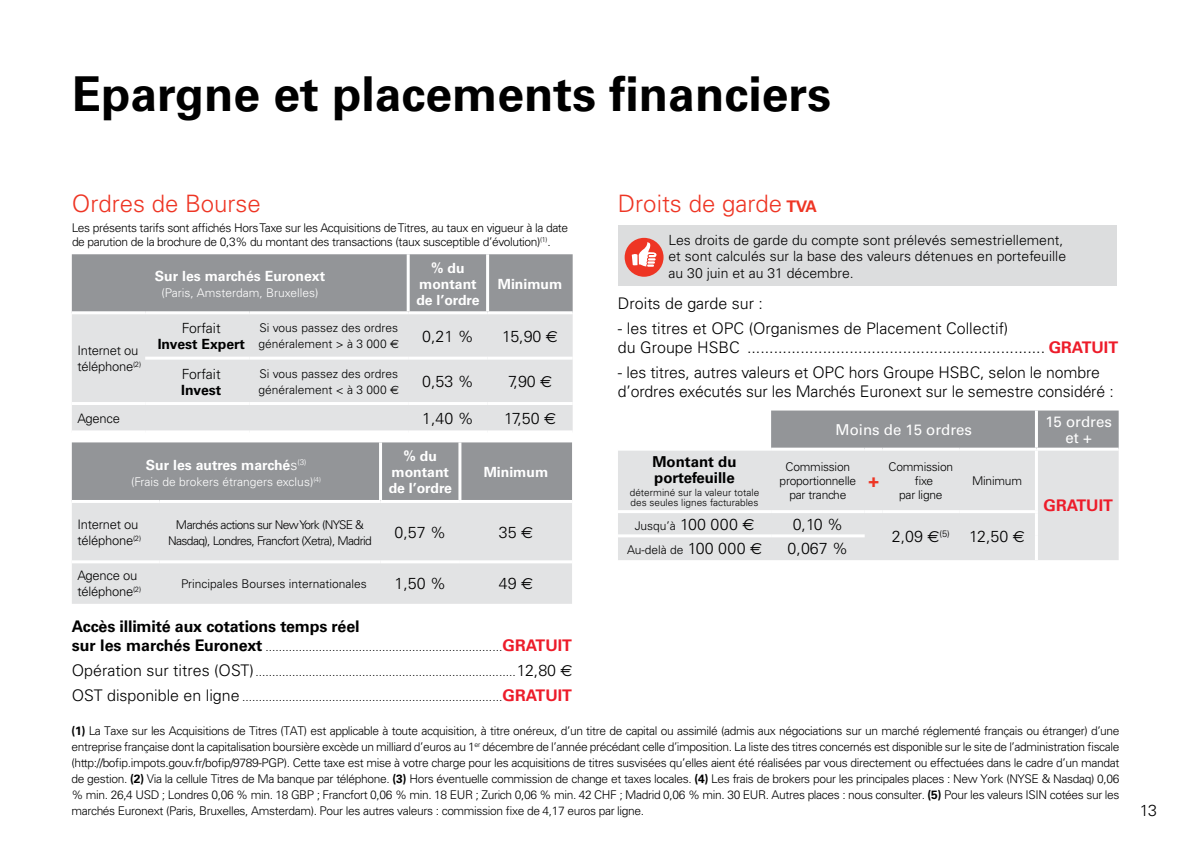
<style>
.page{position:relative;width:1191px;height:842px;background:#fff}
.page>*{position:absolute;margin:0;border:0;box-sizing:border-box;transform-origin:0 0}
.t1{font:700 48px "Univers";color:#000}
.t2{font:300 24px "Univers";color:#ee3524}
.t3{font:700 18px "Univers";color:#ee3524}
.t4{font:300 16px/19.2px "Univers";letter-spacing:-.01em;color:#000}
.t5{font:700 16px "Univers";letter-spacing:-.01em;color:#000}
.t6{font:700 16px "Univers";color:#ed1c2a}
.t7{font:15px/16px "Univers";color:#fff;text-align:center}
.t8{font:700 15px/16px "Univers";color:#000}
.t9{font:300 14px/16.8px "Univers";color:#000}
.t10{font:700 14px/16px "Univers";color:#fff;text-align:center}
.t11{font:700 14px "Univers";color:#000}
.t12{font:300 13px/16px "Univers";letter-spacing:-.02em;color:#000}
.t13{font:300 12px/16px "Univers";letter-spacing:-.03em;color:#000}
.t14{font:300 12px/16px "Univers";color:#000}
.t15{font:300 12px/16px "Univers";letter-spacing:-.05em;color:#000;text-align:center}
.t16{font:300 12px "Univers";color:#fff}
.t17{font:300 10px/10px "Univers";color:#000}
.s1{font-family:"Euro Sans";font-weight:400}
.s2{font-weight:300}
.s3{font-weight:700;font-size:16px}
.s4{font-weight:700;font-size:16px;color:#ed1c2a}
.s5{font-size:16px}
.s6{font-family:"Euro Sans";font-weight:400;font-size:16px}
.s7{font-weight:700;color:#ed1c2a}
.s8{font-weight:700}
</style>
<div class="page">
<div style="left:72px;top:254px;width:500px;height:57px;background:#939598"></div>
<div style="left:72px;top:314px;width:500px;height:116px;background:#e2e3e4"></div>
<svg style="left:72px;top:430px;width:73px;height:1px"></svg>
<svg style="left:145px;top:430px;width:104px;height:1px"></svg>
<svg style="left:249px;top:430px;width:159px;height:1px"></svg>
<svg style="left:408px;top:430px;width:79px;height:1px"></svg>
<svg style="left:487px;top:430px;width:85px;height:1px"></svg>
<hr style="left:145px;top:357px;width:104px;height:3px;background:#fff">
<hr style="left:249px;top:357px;width:159px;height:3px;background:#fff">
<hr style="left:408px;top:357px;width:79px;height:3px;background:#fff">
<hr style="left:487px;top:357px;width:85px;height:3px;background:#fff">
<hr style="left:145px;top:402px;width:104px;height:3px;background:#fff">
<hr style="left:249px;top:402px;width:159px;height:3px;background:#fff">
<hr style="left:408px;top:402px;width:79px;height:3px;background:#fff">
<hr style="left:487px;top:402px;width:85px;height:3px;background:#fff">
<hr style="left:407px;top:254px;width:3px;height:57px;background:#fff">
<hr style="left:486px;top:254px;width:3px;height:57px;background:#fff">
<hr style="left:72px;top:402px;width:73px;height:3px;background:#fff">
<div style="left:72px;top:442px;width:500px;height:58px;background:#939598"></div>
<div style="left:72px;top:503px;width:500px;height:101px;background:#e2e3e4"></div>
<hr style="left:72px;top:560px;width:87px;height:3px;background:#fff">
<hr style="left:159px;top:560px;width:221px;height:3px;background:#fff">
<hr style="left:380px;top:560px;width:80px;height:3px;background:#fff">
<hr style="left:460px;top:560px;width:112px;height:3px;background:#fff">
<hr style="left:379px;top:442px;width:3px;height:58px;background:#fff">
<hr style="left:458px;top:442px;width:3px;height:58px;background:#fff">
<div style="left:618px;top:225px;width:498px;height:61px;background:#dcddde"></div>
<div style="left:771px;top:410px;width:347px;height:38px;background:#939598"></div>
<div style="left:618px;top:451px;width:500px;height:109px;background:#e2e3e4"></div>
<hr style="left:1035px;top:411px;width:3px;height:37px;background:#fff">
<hr style="left:1035px;top:451px;width:3px;height:59px;background:#fff">
<hr style="left:1035px;top:513px;width:3px;height:23px;background:#fff">
<hr style="left:1035px;top:536px;width:3px;height:24px;background:#fff">
<hr style="left:618px;top:510px;width:153px;height:3px;background:#fff">
<hr style="left:771px;top:510px;width:93px;height:3px;background:#fff">
<hr style="left:864px;top:510px;width:18px;height:3px;background:#fff">
<hr style="left:882px;top:510px;width:77px;height:3px;background:#fff">
<hr style="left:959px;top:510px;width:79px;height:3px;background:#fff">
<hr style="left:618px;top:534px;width:153px;height:3px;background:#fff">
<hr style="left:771px;top:534px;width:93px;height:3px;background:#fff">
<div style="left:624px;top:238px;width:39px;height:39px;background:#ee3524;border-radius:50%"></div>
<svg style="left:632px;top:242px;width:24px;height:25px"></svg>
<h1 class="t1" style="left:72px;top:66px;width:760px">Epargne et placements financiers</h1>
<h2 class="t2" style="left:72px;top:189px;width:190px">Ordres de Bourse</h2>
<p class="t13" style="left:72px;top:220px;width:498px;line-height:14.4px">Les présents tarifs sont affichés Hors Taxe sur les Acquisitions de Titres, au taux en vigueur à la date de parution de la brochure de 0,3% du montant des transactions (taux susceptible d’évolution)<sup>(1)</sup>.</p>
<p class="t10" style="left:155px;top:268px;width:172px">Sur les marchés Euronext</p>
<p class="t16" style="left:162px;top:286px;width:158px">(Paris, Amsterdam, Bruxelles)</p>
<p class="t10" style="left:416px;top:260px;width:65px">% du montant de l’ordre</p>
<p class="t10" style="left:498px;top:276px;width:66px">Minimum</p>
<p class="t12" style="left:77px;top:343px;width:65px">Internet ou téléphone<sup>(2)</sup></p>
<p class="t9" style="left:182px;top:320px;width:40px">Forfait</p>
<p class="t11" style="left:158px;top:336px;width:89px">Invest Expert</p>
<p class="t9" style="left:182px;top:365px;width:40px">Forfait</p>
<p class="t11" style="left:181px;top:381px;width:41px">Invest</p>
<p class="t14" style="left:258px;top:320px;width:142px">Si vous passez des ordres généralement &gt; à 3 000 <span class="s1">€</span></p>
<h3 class="t4" style="left:422px;top:327px;width:53px">0,21 %</h3>
<h3 class="t4" style="left:502px;top:327px;width:57px">15,90 <span class="s1">€</span></h3>
<p class="t14" style="left:258px;top:365px;width:142px">Si vous passez des ordres généralement &lt; à 3 000 <span class="s1">€</span></p>
<h3 class="t4" style="left:422px;top:372px;width:53px">0,53 %</h3>
<h3 class="t4" style="left:508px;top:372px;width:46px">7,90 <span class="s1">€</span></h3>
<p class="t12" style="left:77px;top:411px;width:44px">Agence</p>
<h3 class="t4" style="left:422px;top:409px;width:53px">1,40 %</h3>
<h3 class="t4" style="left:504px;top:409px;width:54px">17,50 <span class="s1">€</span></h3>
<p class="t10" style="left:146px;top:457px;width:162px">Sur les autres marché<span class="s2">s</span><sup>(3)</sup></p>
<p class="t16" style="left:131px;top:474px;width:191px">(Frais de brokers étrangers exclus)<sup>(4)</sup></p>
<p class="t10" style="left:389px;top:448px;width:65px">% du montant de l’ordre</p>
<p class="t10" style="left:484px;top:464px;width:66px">Minimum</p>
<p class="t12" style="left:77px;top:516px;width:65px">Internet ou téléphone<sup>(2)</sup></p>
<p class="t15" style="left:168px;top:516px;width:205px">Marchés actions sur New York (NYSE &amp;<br>Nasdaq), Londres, Francfort (Xetra), Madrid</p>
<h3 class="t4" style="left:394px;top:523px;width:53px">0,57 %</h3>
<h3 class="t4" style="left:499px;top:523px;width:36px">35 <span class="s1">€</span></h3>
<p class="t12" style="left:77px;top:567px;width:65px">Agence ou téléphone<sup>(2)</sup></p>
<p class="t14" style="left:181px;top:575px;width:187px">Principales Bourses internationales</p>
<h3 class="t4" style="left:394px;top:574px;width:53px">1,50 %</h3>
<h3 class="t4" style="left:499px;top:574px;width:36px">49 <span class="s1">€</span></h3>
<h3 class="t5" style="left:72px;top:617px;width:289px">Accès illimité aux cotations temps réel</h3>
<p class="t13" style="left:72px;top:635px;width:502px;line-height:24.8px;text-align:justify"><span class="s3">sur les marchés Euronext</span> .......................................................................<span class="s4">GRATUIT </span><span class="s5">Opération sur titres (OST)</span>..............................................................................<span class="s5">12,80</span> <span class="s6">€ </span><span class="s5">OST disponible en ligne</span> ..............................................................................<span class="s4">GRATUIT</span></p>
<h2 class="t2" style="left:618px;top:189px;width:200px">Droits de garde <span class="s3">TVA</span></h2>
<p class="t9" style="left:668px;top:231px;width:399px">Les droits de garde du compte sont prélevés semestriellement, et sont calculés sur la base des valeurs détenues en portefeuille au 30 juin et au 31 décembre.</p>
<h3 class="t4" style="left:618px;top:293px;width:146px">Droits de garde sur :</h3>
<h3 class="t4" style="left:618px;top:318px;width:502px">- les titres et OPC (Organismes de Placement Collectif)<br>du Groupe HSBC ................................................................... <span class="s7">GRATUIT</span></h3>
<h3 class="t4" style="left:618px;top:362px;width:497px">- les titres, autres valeurs et OPC hors Groupe HSBC, selon le nombre d’ordres exécutés sur les Marchés Euronext sur le semestre considéré :</h3>
<p class="t7" style="left:835px;top:422px;width:138px">Moins de 15 ordres</p>
<p class="t7" style="left:1045px;top:414px;width:68px">15 ordres et +</p>
<p class="t8" style="left:652px;top:454px;width:86px">Montant du portefeuille</p>
<p class="t17" style="left:630px;top:487px;width:131px">déterminé sur la valeur totale des seules lignes facturables</p>
<p class="t13" style="left:779px;top:460px;width:78px;line-height:14px;text-align:center">Commission proportionnelle par tranche</p>
<p class="t13" style="left:888px;top:460px;width:66px;line-height:14px;text-align:center">Commission fixe<br>par ligne</p>
<p class="t13" style="left:972px;top:473px;width:51px">Minimum</p>
<h3 class="t3" style="left:868px;top:470px;width:12px">+</h3>
<h3 class="t6" style="left:1043px;top:496px;width:71px">GRATUIT</h3>
<p class="t13" style="left:635px;top:518px;width:121px">Jusqu’à <span class="s5">100 000</span> <span class="s6">€</span></p>
<h3 class="t4" style="left:792px;top:515px;width:52px">0,10 %</h3>
<p class="t13" style="left:627px;top:542px;width:136px">Au-delà de <span class="s5">100 000</span> <span class="s6">€</span></p>
<h3 class="t4" style="left:787px;top:539px;width:62px">0,067 %</h3>
<h3 class="t4" style="left:892px;top:527px;width:134px">2,09 <span class="s1">€</span><sup>(5)</sup> 12,50 <span class="s1">€</span></h3>
<p class="t13" style="left:71px;top:723px;width:1049px;text-align:justify"><span class="s8">(1)</span> La Taxe sur les Acquisitions de Titres (TAT) est applicable à toute acquisition, à titre onéreux, d’un titre de capital ou assimilé (admis aux négociations sur un marché réglementé français ou étranger) d’une entreprise française dont la capitalisation boursière excède un milliard d’euros au 1<sup>er</sup> décembre de l’année précédant celle d’imposition. La liste des titres concernés est disponible sur le site de l’administration fiscale (http://bofip.impots.gouv.fr/bofip/9789-PGP). Cette taxe est mise à votre charge pour les acquisitions de titres susvisées qu’elles aient été réalisées par vous directement ou effectuées dans le cadre d’un mandat de gestion. <span class="s8">(2)</span> Via la cellule Titres de Ma banque par téléphone. <span class="s8">(3)</span> Hors éventuelle commission de change et taxes locales. <span class="s8">(4)</span> Les frais de brokers pour les principales places : New York (NYSE &amp; Nasdaq) 0,06 % min. 26,4 USD ; Londres 0,06 % min. 18 GBP ; Francfort 0,06 % min. 18 eur</p>
<p class="t13" style="left:71px;top:787px;width:1049px;text-indent:404px">; Zurich 0,06 % min. 42 CHF ; Madrid 0,06 % min. 30 EUR. Autres places : nous consulter. <span class="s8">(5)</span> Pour les valeurs ISIN cotées sur les marchés Euronext (Paris, Bruxelles, Amsterdam). Pour les autres valeurs : commission fixe de 4,17 euros par ligne.</p>
<h3 class="t4" style="left:1140px;top:801px;width:18px">13</h3>
</div>
